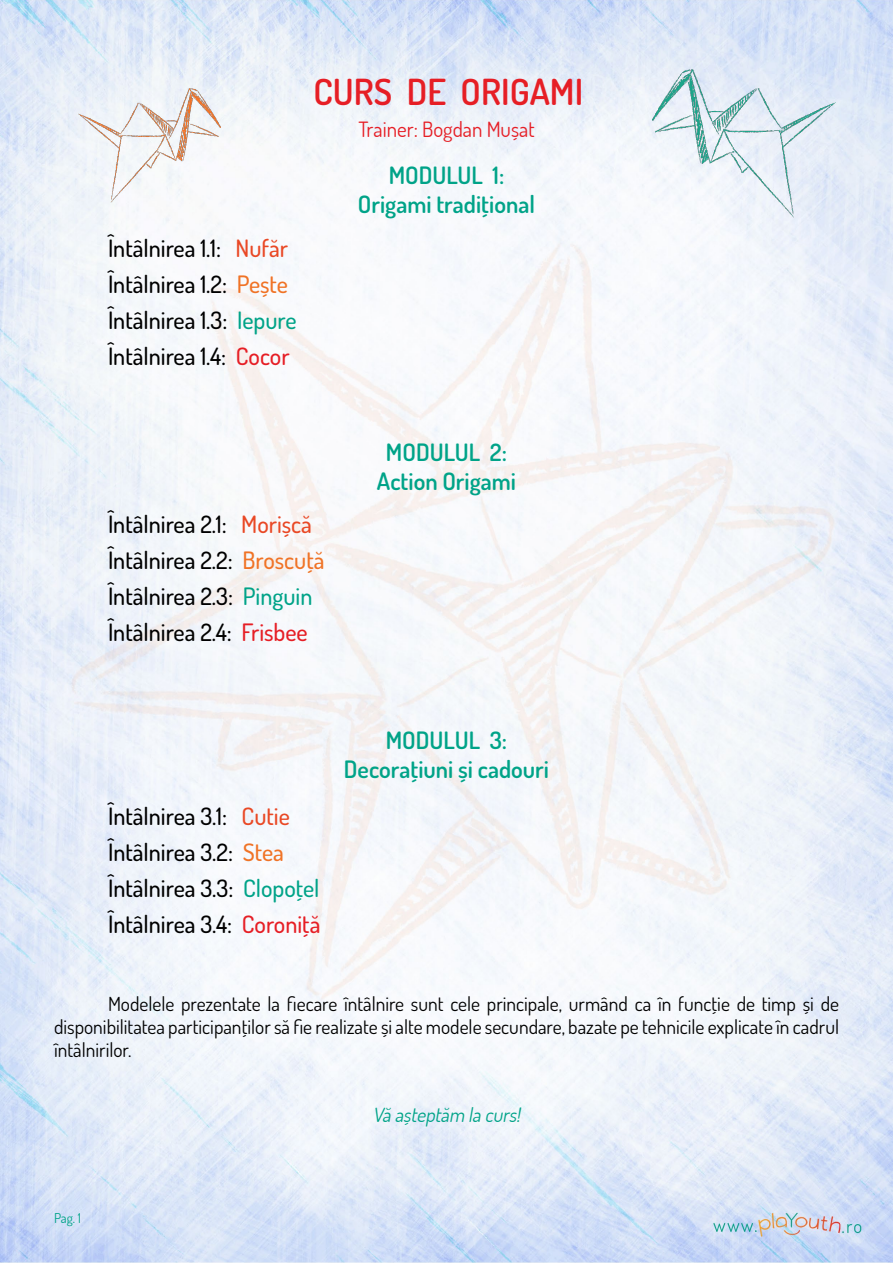
<style>
.page{position:relative;width:893px;height:1263px;background:#fff}
.page>*{position:absolute;margin:0;border:0;box-sizing:border-box;transform-origin:0 0}
.t1{font:600 36px "Dosis";color:#e61e25}
.t2{font:500 24px/36px "Dosis";color:#000}
.t3{font:600 24px/28.8px "Dosis";color:#00a388;text-align:center}
.t4{font:21px "Dosis";color:#e61e25}
.t5{font:19.5px/23.4px "Dosis";color:#000;text-align:justify}
.t6{font:italic 19.5px "Dosis";color:#00a388}
.t7{font:13.5px "Dosis";color:#00a388}
.s1{color:#e94825}
.s2{color:#f07326}
.s3{color:#00a388}
.s4{color:#e61e25}
</style>
<div class="page">
<img style="left:0;top:0;width:893px;height:1263px">
<img style="left:653px;top:69px;width:183px;height:149px">
<img style="left:79px;top:88px;width:141px;height:115px">
<p class="t2" style="left:108px;top:229px;width:190px">Întâlnirea 1.1: <span class="s1">Nufăr<br></span>Întâlnirea 1.2: <span class="s2">Pește<br></span>Întâlnirea 1.3: <span class="s3">Iepure<br></span>Întâlnirea 1.4: <span class="s4">Cocor</span></p>
<h1 class="t1" style="left:313px;top:68px;width:271px">CURS DE ORIGAMI</h1>
<p class="t4" style="left:358px;top:116px;width:178px">Trainer: Bogdan Mușat</p>
<p class="t3" style="left:358px;top:160px;width:179px">MODULUL 1:<br>Origami tradiţional</p>
<p class="t3" style="left:377px;top:438px;width:141px">MODULUL 2:<br>Action Origami</p>
<p class="t2" style="left:108px;top:505px;width:218px">Întâlnirea 2.1: <span class="s1">Morișcă<br></span>Întâlnirea 2.2: <span class="s2">Broscuţă<br></span>Întâlnirea 2.3: <span class="s3">Pinguin<br></span>Întâlnirea 2.4: <span class="s4">Frisbee</span></p>
<p class="t2" style="left:108px;top:798px;width:214px">Întâlnirea 3.1: <span class="s1">Cutie<br></span>Întâlnirea 3.2: <span class="s2">Stea<br></span>Întâlnirea 3.3: <span class="s3">Clopoţel<br></span>Întâlnirea 3.4: <span class="s4">Coroniţă</span></p>
<p class="t3" style="left:344px;top:726px;width:207px">MODULUL 3:<br>Decoraţiuni și cadouri</p>
<p class="t5" style="left:54px;top:991px;width:786px;text-indent:54px">Modelele prezentate la fiecare întâlnire sunt cele principale, urmând ca în funcţie de timp și de disponibilitatea participanţilor să fie realizate și alte modele secundare, bazate pe tehnicile explicate în cadrul întâlnirilor.</p>
<p class="t7" style="left:54px;top:1209px;width:29px">Pag. 1</p>
<p class="t6" style="left:373px;top:1102px;width:153px">Vă așteptăm la curs!</p>
</div>
